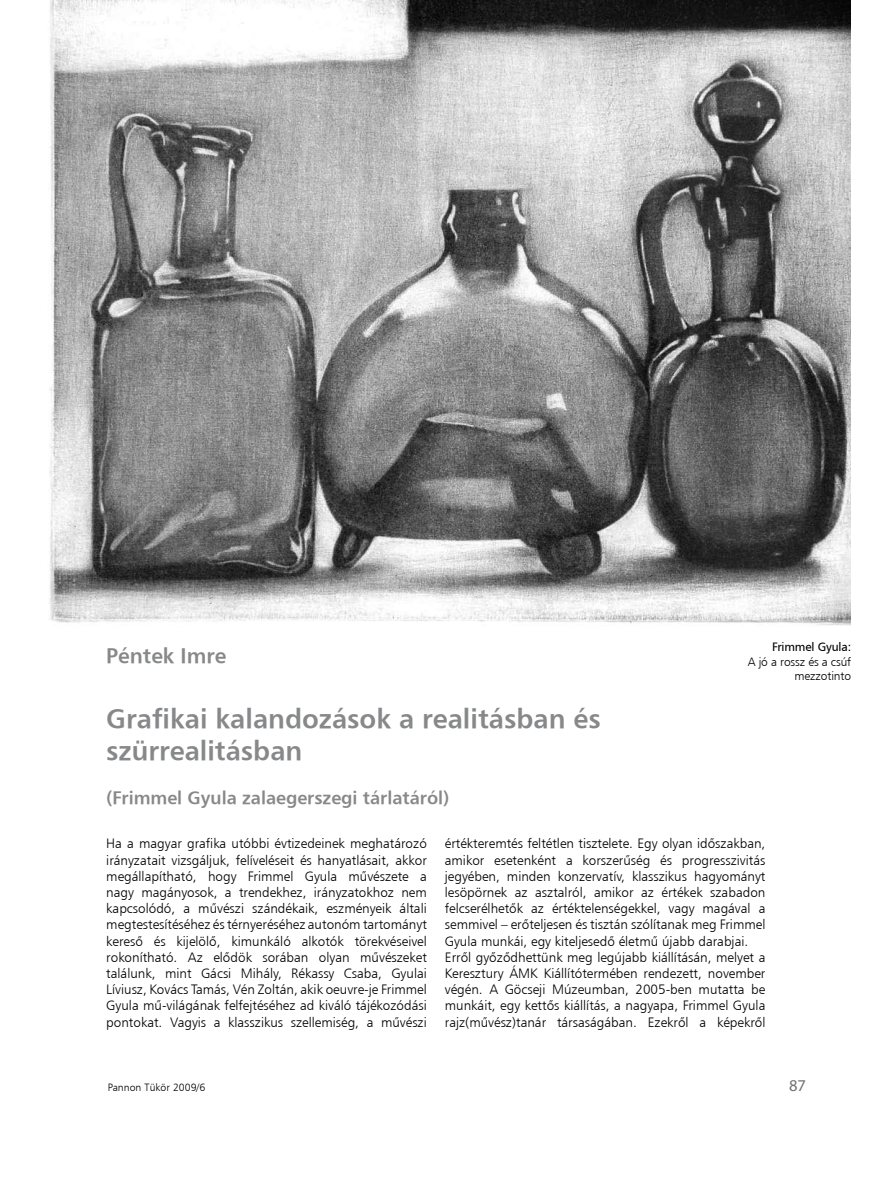
<style>
.page{position:relative;width:893px;height:1191px;background:#fff}
.page>*{position:absolute;margin:0;border:0;box-sizing:border-box;transform-origin:0 0}
.t1{font:27px/32.4px "H Humanist 777 BT Bold";color:#87888a}
.t2{font:21px "H Humanist 777 BT Bold";color:#87888a}
.t3{font:18px "H Humanist 777 BT Bold";color:#87888a}
.t4{font:16.5px "Myriad Pro";color:#707173}
.t5{font:13.5px/16.2px "H Humanist 777 Lt BT";color:#000;text-align:justify}
.t6{font:12px/14.4px "H Humanist 777 Lt BT";letter-spacing:-.01em;color:#000;text-align:right}
.t7{font:12px "H Humanist 777 BT";letter-spacing:-.01em;color:#000}
.t8{font:10.5px "H Humanist 777 Lt BT";color:#000}
</style>
<div class="page">
<img style="left:49px;top:0;width:801px;height:626px">
<h2 class="t2" style="left:106px;top:642px;width:121px">Péntek Imre</h2>
<h1 class="t1" style="left:106px;top:702px;width:496px">Grafikai kalandozások a realitásban és szürrealitásban</h1>
<h3 class="t3" style="left:106px;top:786px;width:345px">(Frimmel Gyula zalaegerszegi tárlatáról)</h3>
<p class="t7" style="left:772px;top:639px;width:81px">Frimmel Gyula:</p>
<p class="t6" style="left:748px;top:654px;width:105px">A jó a rossz és a csúf mezzotinto</p>
<p class="t5" style="left:106px;top:835px;width:322px">Ha a magyar grafika utóbbi évtizedeinek meghatározó irányzatait vizsgáljuk, felíveléseit és hanyatlásait, akkor megállapítható, hogy Frimmel Gyula művészete a nagy magányosok, a trendekhez, irányzatokhoz nem kapcsolódó, a művészi szándékaik, eszményeik általi megtestesítéséhez és térnyeréséhez autonóm tartományt kereső és kijelölő, kimunkáló alkotók törekvéseivel rokonítható. Az elődök sorában olyan művészeket találunk, mint Gácsi Mihály, Rékassy Csaba, Gyulai Líviusz, Kovács Tamás, Vén Zoltán, akik oeuvre-je Frimmel Gyula mű-világának felfejtéséhez ad kiváló tájékozódási pontokat. Vagyis a klasszikus szellemiség, a művészi</p>
<p class="t5" style="left:445px;top:835px;width:322px;text-align:left">értékteremtés feltétlen tisztelete. Egy olyan időszakban, amikor esetenként a korszerűség és progresszivitás jegyében, minden konzervatív, klasszikus hagyományt lesöpörnek az asztalról, amikor az értékek szabadon felcserélhetők az értéktelenségekkel, vagy magával a semmivel – erőteljesen és tisztán szólítanak meg Frimmel Gyula munkái, egy kiteljesedő életmű újabb darabjai.<br>Erről győződhettünk meg legújabb kiállításán, melyet a Keresztury ÁMK Kiállítótermében rendezett, november végén. A Göcseji Múzeumban, 2005-ben mutatta be munkáit, egy kettős kiállítás, a nagyapa, Frimmel Gyula rajz(művész)tanár társaságában. Ezekről a képekről</p>
<p class="t8" style="left:108px;top:1080px;width:99px">Pannon Tükör 2009/6</p>
<p class="t4" style="left:789px;top:1075px;width:18px">87</p>
</div>
